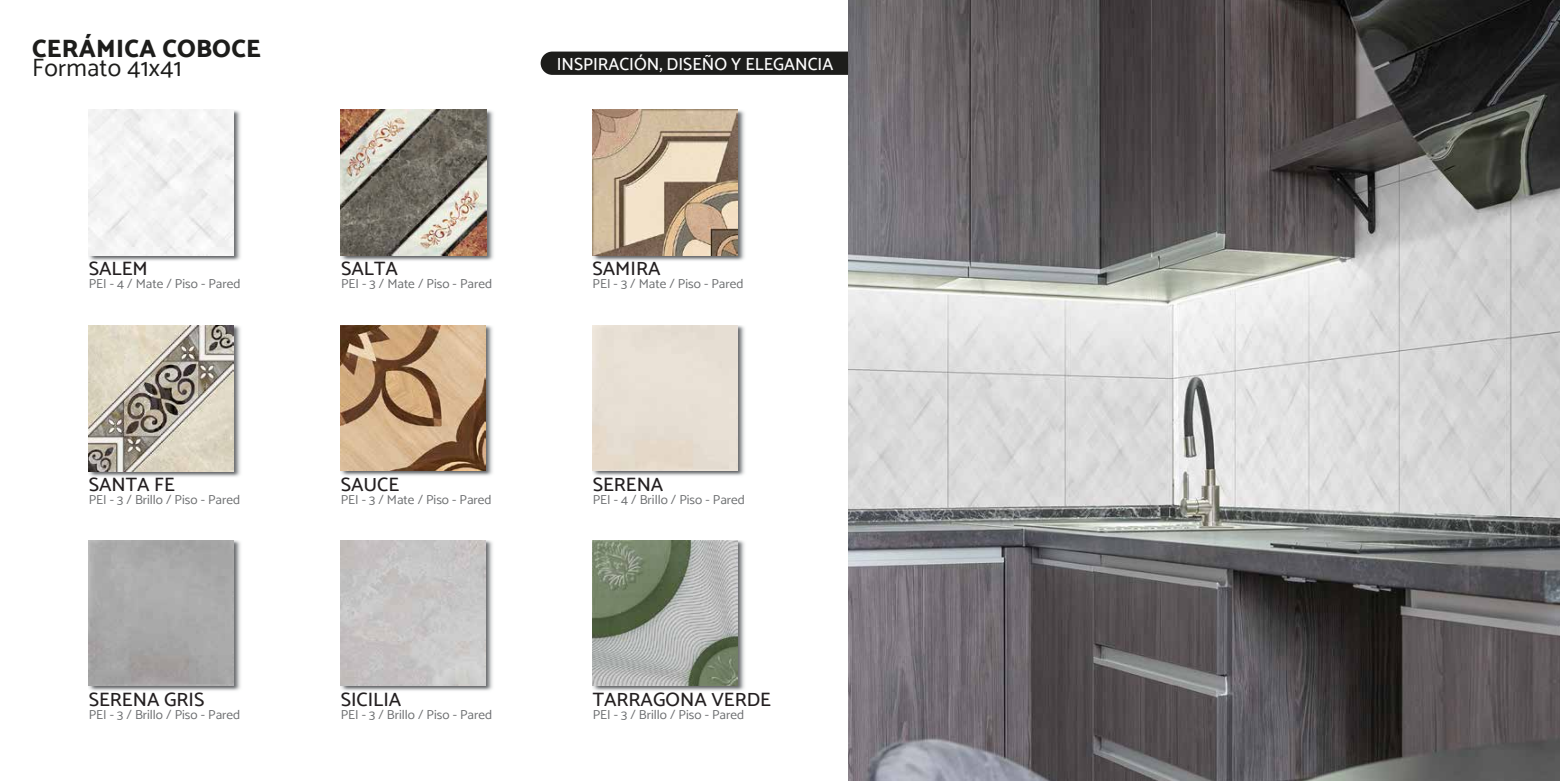
<style>
.page{position:relative;width:1560px;height:781px;background:#fff}
.page>*{position:absolute;margin:0;border:0;box-sizing:border-box;transform-origin:0 0}
.t1{font:800 25px "Catamaran";letter-spacing:.01em;color:#1d1d1b}
.t2{font:25px "Catamaran";letter-spacing:.01em;color:#1d1d1b}
.t3{font:500 19.25px "Catamaran";color:#231f20}
.t4{font:500 17.5px "Catamaran";color:#fff}
.t5{font:12.88px "Catamaran";color:#6d6f71}
</style>
<div class="page">
<img style="left:340px;top:540px;width:153px;height:151px">
<img style="left:340px;top:540px;width:145px;height:145px">
<div style="left:540px;top:52px;width:347px;height:23px;background:#1d1d1b;border-radius:12px"></div>
<img style="left:849px;top:0;width:710px;height:781px">
<img style="left:89px;top:540px;width:152px;height:151px">
<img style="left:88px;top:540px;width:146px;height:145px">
<img style="left:592px;top:325px;width:153px;height:151px">
<img style="left:592px;top:325px;width:145px;height:145px">
<img style="left:88px;top:110px;width:153px;height:151px">
<div style="left:88px;top:110px;width:145px;height:145px;background:#f3f3f3"></div>
<img style="left:341px;top:110px;width:153px;height:151px">
<img style="left:340px;top:110px;width:146px;height:145px">
<img style="left:592px;top:110px;width:153px;height:151px">
<img style="left:592px;top:110px;width:145px;height:145px">
<img style="left:89px;top:325px;width:152px;height:152px">
<img style="left:88px;top:325px;width:145px;height:146px">
<img style="left:340px;top:325px;width:153px;height:151px">
<img style="left:340px;top:325px;width:145px;height:145px">
<img style="left:592px;top:540px;width:153px;height:151px">
<img style="left:592px;top:540px;width:145px;height:145px">
<h1 class="t1" style="left:32px;top:34px;width:230px">CERÁMICA COBOCE</h1>
<h1 class="t2" style="left:32px;top:53px;width:151px">Formato 41x41</h1>
<h3 class="t4" style="left:556px;top:53px;width:278px">INSPIRACIÓN, DISEÑO Y ELEGANCIA</h3>
<h2 class="t3" style="left:89px;top:257px;width:61px">SALEM</h2>
<p class="t5" style="left:89px;top:276px;width:153px">PEI - 4 / Mate / Piso - Pared</p>
<h2 class="t3" style="left:341px;top:257px;width:58px">SALTA</h2>
<p class="t5" style="left:341px;top:276px;width:152px">PEI - 3 / Mate / Piso - Pared</p>
<h2 class="t3" style="left:592px;top:257px;width:70px">SAMIRA</h2>
<p class="t5" style="left:592px;top:276px;width:152px">PEI - 3 / Mate / Piso - Pared</p>
<h2 class="t3" style="left:89px;top:473px;width:88px">SANTA FE</h2>
<p class="t5" style="left:89px;top:492px;width:153px">PEI - 3 / Brillo / Piso - Pared</p>
<h2 class="t3" style="left:341px;top:473px;width:60px">SAUCE</h2>
<p class="t5" style="left:341px;top:491px;width:152px">PEI - 3 / Mate / Piso - Pared</p>
<h2 class="t3" style="left:593px;top:473px;width:72px">SERENA</h2>
<p class="t5" style="left:593px;top:491px;width:154px">PEI - 4 / Brillo / Piso - Pared</p>
<h2 class="t3" style="left:89px;top:688px;width:117px">SERENA GRIS</h2>
<p class="t5" style="left:89px;top:706px;width:153px">PEI - 3 / Brillo / Piso - Pared</p>
<h2 class="t3" style="left:341px;top:688px;width:62px">SICILIA</h2>
<p class="t5" style="left:341px;top:706px;width:153px">PEI - 3 / Brillo / Piso - Pared</p>
<h2 class="t3" style="left:593px;top:688px;width:180px">TARRAGONA VERDE</h2>
<p class="t5" style="left:593px;top:706px;width:153px">PEI - 3 / Brillo / Piso - Pared</p>
</div>
